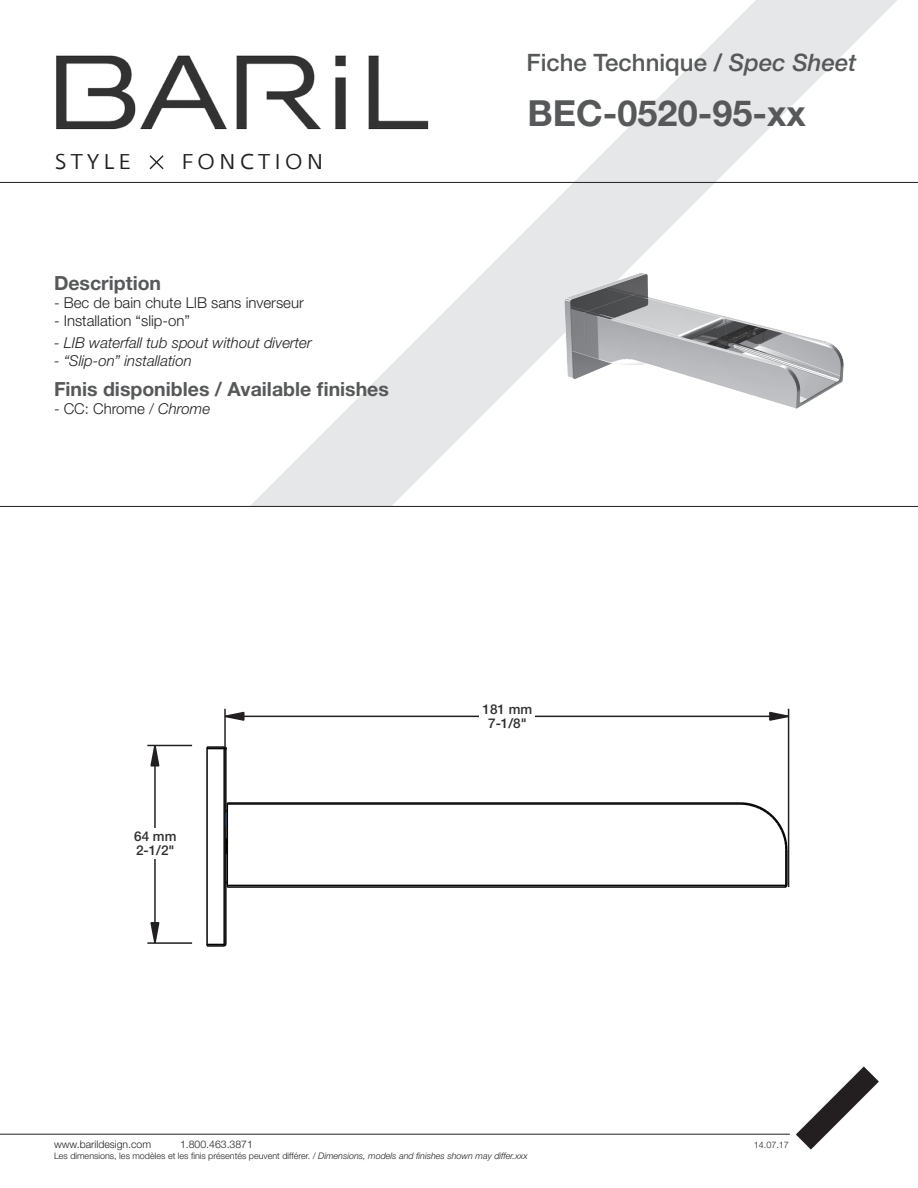
<style>
.page{position:relative;width:918px;height:1188px;background:#fff}
.page>*{position:absolute;margin:0;border:0;box-sizing:border-box;transform-origin:0 0}
.t1{font:700 36px "Helvetica Neue LT Std";color:#57585a}
.t2{font:500 24px "Helvetica Neue LT Std";color:#57585a}
.t3{font:21.3px "Fedra Sans Greek Book TF";letter-spacing:.2em;color:#231f20}
.t4{font:700 19.5px "Helvetica Neue LT Std";color:#57585a}
.t5{font:300 15px "Helvetica Neue LT Std";color:#231f20}
.t6{font:italic 300 15px "Helvetica Neue LT Std";color:#231f20}
.t7{font:500 13.5px/14px "Helvetica Neue LT Std";color:#302f30;text-align:center}
.t8{font:300 10.5px "Helvetica Neue LT Std";color:#231f20}
.t9{font:300 9px "Helvetica Neue LT Std";color:#231f20}
.s1{font-style:italic}
</style>
<div class="page">
<svg style="left:250px;top:0;width:648px;height:506px"></svg>
<img style="left:54px;top:54px;width:378px;height:128px">
<svg style="left:148px;top:154px;width:17px;height:17px"></svg>
<hr style="left:0;top:182px;width:918px;height:1px;background:#231f20">
<hr style="left:0;top:506px;width:918px;height:1px;background:#231f20">
<hr style="left:0;top:1134px;width:790px;height:1px;background:#231f20">
<svg style="left:796px;top:1066px;width:83px;height:84px"></svg>
<svg style="left:150px;top:922px;width:10px;height:20px"></svg>
<svg style="left:149px;top:744px;width:12px;height:23px"></svg>
<hr style="left:154px;top:745px;width:2px;height:198px;background:#231f20">
<hr style="left:147px;top:942px;width:45px;height:2px;background:#231f20">
<hr style="left:147px;top:745px;width:45px;height:1px;background:#231f20">
<svg style="left:226px;top:711px;width:19px;height:10px"></svg>
<svg style="left:768px;top:711px;width:22px;height:11px"></svg>
<hr style="left:224px;top:709px;width:2px;height:38px;background:#231f20">
<hr style="left:225px;top:716px;width:564px;height:1px;background:#231f20">
<hr style="left:788px;top:709px;width:1px;height:178px;background:#231f20">
<hr style="left:206px;top:747px;width:2px;height:199px;background:#050504">
<hr style="left:223px;top:747px;width:2px;height:199px;background:#050504">
<hr style="left:225px;top:749px;width:2px;height:195px;background:#050504">
<hr style="left:227px;top:803px;width:1px;height:84px;background:#050504">
<hr style="left:785px;top:850px;width:2px;height:35px;background:#050504">
<hr style="left:786px;top:850px;width:2px;height:35px;background:#050504">
<hr style="left:227px;top:886px;width:558px;height:2px;background:#050504">
<hr style="left:227px;top:885px;width:560px;height:1px;background:#050504">
<svg style="left:226px;top:811px;width:1px;height:16px"></svg>
<hr style="left:227px;top:803px;width:513px;height:2px;background:#050504">
<hr style="left:227px;top:802px;width:513px;height:2px;background:#050504">
<svg style="left:207px;top:943px;width:20px;height:4px"></svg>
<svg style="left:207px;top:746px;width:20px;height:3px"></svg>
<svg style="left:739px;top:802px;width:49px;height:49px"></svg>
<svg style="left:224px;top:837px;width:5px;height:19px"></svg>
<div style="left:479px;top:701px;width:56px;height:31px;background:#fff"></div>
<div style="left:127px;top:828px;width:56px;height:31px;background:#fff"></div>
<img style="left:540px;top:256px;width:324px;height:176px">
<h2 class="t2" style="left:526px;top:48px;width:331px">Fiche Technique / <span class="s1">Spec Sheet</span></h2>
<h3 class="t3" style="left:55px;top:151px;width:77px">STYLE</h3>
<h3 class="t3" style="left:181px;top:151px;width:144px">FONCTION</h3>
<p class="t4" style="left:54px;top:271px;width:109px">Description</p>
<p class="t5" style="left:54px;top:293px;width:251px">- Bec de bain chute LIB sans inverseur</p>
<p class="t5" style="left:54px;top:311px;width:138px">- Installation “slip-on”</p>
<p class="t6" style="left:54px;top:334px;width:259px">- LIB waterfall tub spout without diverter</p>
<p class="t6" style="left:54px;top:352px;width:139px">- “Slip-on” installation</p>
<p class="t4" style="left:54px;top:377px;width:336px">Finis disponibles / Available finishes</p>
<p class="t5" style="left:54px;top:400px;width:158px">- CC: Chrome / <span class="s1">Chrome</span></p>
<p class="t1" style="left:528px;top:91px;width:280px">BEC-0520-95-xx</p>
<p class="t7" style="left:134px;top:829px;width:44px;text-align:left">64 mm<br>2-1/2"</p>
<p class="t7" style="left:483px;top:702px;width:51px">181 mm<br>7-1/8"</p>
<p class="t8" style="left:54px;top:1138px;width:99px">www.barildesign.com</p>
<p class="t8" style="left:180px;top:1138px;width:74px">1.800.463.3871</p>
<p class="t9" style="left:754px;top:1140px;width:37px">14.07.17</p>
<p class="t9" style="left:54px;top:1150px;width:475px">Les dimensions, les modèles et les finis présentés peuvent différer. / <span class="s1">Dimensions, models and finishes shown may differ.xxx</span></p>
</div>
